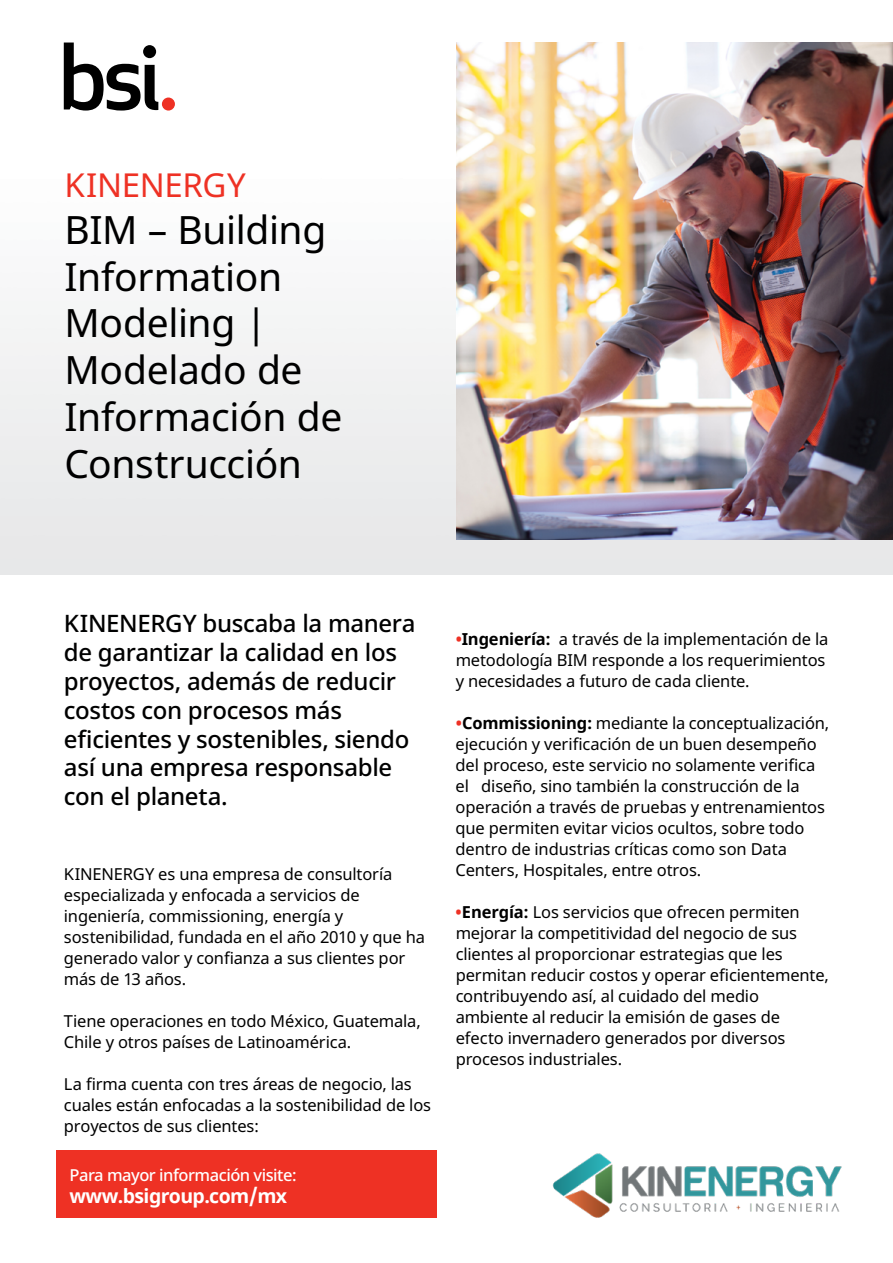
<style>
.page{position:relative;width:893px;height:1263px;background:#fff}
.page>*{position:absolute;margin:0;border:0;box-sizing:border-box;transform-origin:0 0}
.t1{font:39px/46.8px "Noto Sans";letter-spacing:-.01em;color:#000}
.t2{font:33px "Noto Sans";letter-spacing:-.01em;color:#ee3124}
.t3{font:500 24px/28.8px "Noto Sans";letter-spacing:-.015em;color:#000101}
.t4{font:700 19.5px "Noto Sans";letter-spacing:-.03em;color:#fff}
.t5{font:16.5px/21px "Noto Sans";letter-spacing:-.01em;color:#000}
.t6{font:500 16.5px "Noto Sans";letter-spacing:-.03em;color:#fff}
.s1{font-weight:700;color:#ee3124}
.s2{font-weight:700}
</style>
<div class="page">
<img style="left:0;top:42px;width:893px;height:532px">
<img style="left:456px;top:43px;width:437px;height:496px">
<img style="left:552px;top:1153px;width:290px;height:65px">
<div style="left:57px;top:1150px;width:380px;height:68px;background:#ee3124"></div>
<svg style="left:64px;top:43px;width:94px;height:68px"></svg>
<div style="left:162px;top:98px;width:13px;height:13px;background:#ee3124;border-radius:50%"></div>
<h2 class="t2" style="left:65px;top:166px;width:183px">KINENERGY</h2>
<h1 class="t1" style="left:65px;top:207px;width:279px">BIM – Building<br>Information<br>Modeling |<br>Modelado de<br>Información de<br>Construcción</h1>
<h3 class="t3" style="left:64px;top:610px;width:353px">KINENERGY buscaba la manera de garantizar la calidad en los proyectos, además de reducir costos con procesos más eficientes y sostenibles, siendo así una empresa responsable con el planeta.</h3>
<p class="t5" style="left:64px;top:864px;width:363px">KINENERGY es una empresa de consultoría especializada y enfocada a servicios de ingeniería, commissioning, energía y sostenibilidad, fundada en el año 2010 y que ha generado valor y confianza a sus clientes por más de 13 años.</p>
<p class="t5" style="left:64px;top:1011px;width:358px">Tiene operaciones en todo México, Guatemala,<br>Chile y otros países de Latinoamérica.</p>
<p class="t5" style="left:64px;top:1074px;width:369px">La firma cuenta con tres áreas de negocio, las cuales están enfocadas a la sostenibilidad de los proyectos de sus clientes:</p>
<p class="t6" style="left:69px;top:1165px;width:229px">Para mayor información visite:</p>
<p class="t4" style="left:69px;top:1182px;width:219px">www.bsigroup.com/mx</p>
<p class="t5" style="left:456px;top:629px;width:374px"><span class="s1">•</span><span class="s2">Ingeniería:</span> a través de la implementación de la metodología BIM responde a los requerimientos y necesidades a futuro de cada cliente.</p>
<p class="t5" style="left:456px;top:713px;width:375px"><span class="s1">•</span><span class="s2">Commissioning:</span> mediante la conceptualización, ejecución y verificación de un buen desempeño del proceso, este servicio no solamente verifica el diseño, sino también la construcción de la operación a través de pruebas y entrenamientos que permiten evitar vicios ocultos, sobre todo dentro de industrias críticas como son Data Centers, Hospitales, entre otros.</p>
<p class="t5" style="left:456px;top:902px;width:375px"><span class="s1">•</span><span class="s2">Energía:</span> Los servicios que ofrecen permiten mejorar la competitividad del negocio de sus clientes al proporcionar estrategias que les permitan reducir costos y operar eficientemente, contribuyendo así, al cuidado del medio ambiente al reducir la emisión de gases de efecto invernadero generados por diversos procesos industriales.</p>
</div>
